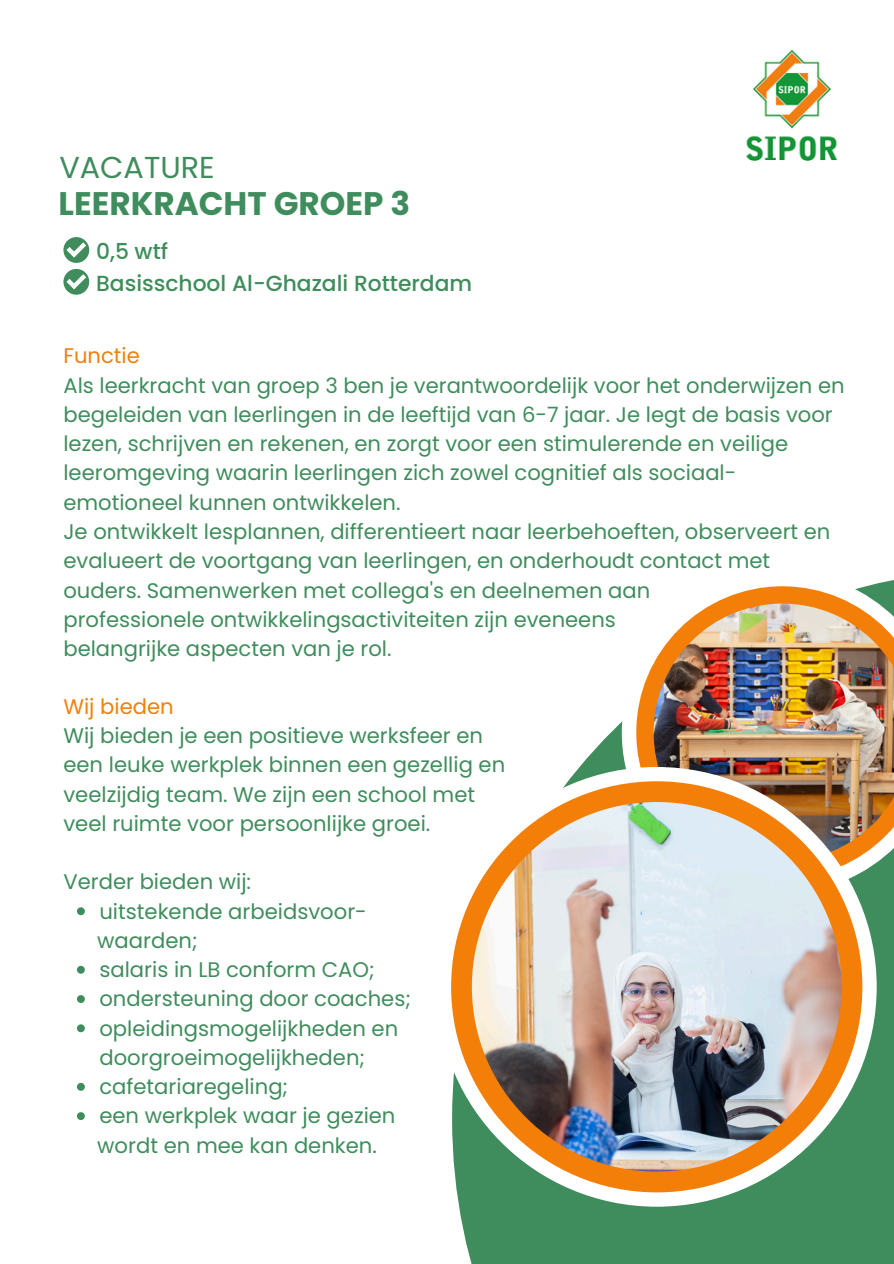
<style>
.page{position:relative;width:894px;height:1264px;background:#fff}
.page>*{position:absolute;margin:0;border:0;box-sizing:border-box;transform-origin:0 0}
.t1{font:700 32.55px "Poppins";color:#3f8d5c}
.t2{font:30.3px "Poppins";color:#3f8d5c}
.t3{font:500 21.9px "Poppins";color:#3f8d5c}
.t4{font:21.15px/29.2px "Poppins";color:#3f8d5c}
.t5{font:21.15px "Poppins";color:#f37f09}
</style>
<div class="page">
<svg style="left:452px;top:1073px;width:28px;height:190px;fill:#3f8d5c"></svg>
<svg style="left:480px;top:722px;width:413px;height:541px;fill:#3f8d5c"></svg>
<svg style="left:621px;top:580px;width:272px;height:313px"></svg>
<svg style="left:636px;top:586px;width:257px;height:292px"></svg>
<img style="left:653px;top:603px;width:240px;height:258px">
<div style="left:436px;top:767px;width:440px;height:439px;background:#fff;border-radius:50%"></div>
<div style="left:451px;top:781px;width:411px;height:411px;background:#f37f09;border-radius:50%"></div>
<img style="left:471px;top:802px;width:370px;height:369px;border-radius:50%">
<svg style="left:63px;top:237px;width:26px;height:26px"></svg>
<svg style="left:66px;top:242px;width:20px;height:15px"></svg>
<div style="left:63px;top:269px;width:26px;height:26px;background:#3f8d5c;border-radius:50%"></div>
<svg style="left:66px;top:274px;width:20px;height:15px"></svg>
<img style="left:746px;top:49px;width:92px;height:112px">
<svg style="left:77px;top:907px;width:8px;height:8px"></svg>
<svg style="left:77px;top:965px;width:8px;height:8px"></svg>
<svg style="left:77px;top:995px;width:8px;height:7px"></svg>
<svg style="left:77px;top:1024px;width:8px;height:8px"></svg>
<svg style="left:77px;top:1082px;width:8px;height:8px"></svg>
<svg style="left:77px;top:1112px;width:8px;height:7px"></svg>
<p class="t2" style="left:59px;top:146px;width:157px">VACATURE</p>
<p class="t1" style="left:59px;top:180px;width:353px">LEERKRACHT GROEP 3</p>
<h3 class="t3" style="left:96px;top:236px;width:73px">0,5 wtf</h3>
<h3 class="t3" style="left:96px;top:268px;width:377px">Basisschool Al-Ghazali Rotterdam</h3>
<p class="t5" style="left:63px;top:341px;width:78px">Functie</p>
<p class="t4" style="left:63px;top:370px;width:782px">Als leerkracht van groep 3 ben je verantwoordelijk voor het onderwijzen en begeleiden van leerlingen in de leeftijd van 6-7 jaar. Je legt de basis voor lezen, schrijven en rekenen, en zorgt voor een stimulerende en veilige leeromgeving waarin leerlingen zich zowel cognitief als sociaal&shy;emotioneel kunnen ontwikkelen.</p>
<p class="t4" style="left:63px;top:517px;width:768px">Je ontwikkelt lesplannen, differentieert naar leerbehoeften, observeert en evalueert de voortgang van leerlingen, en onderhoudt contact met ouders. Samenwerken met collega's en deelnemen aan</p>
<p class="t4" style="left:63px;top:604px;width:554px">professionele ontwikkelingsactiviteiten zijn eveneens</p>
<p class="t4" style="left:63px;top:634px;width:329px">belangrijke aspecten van je rol.</p>
<p class="t5" style="left:63px;top:691px;width:112px">Wij bieden</p>
<p class="t4" style="left:63px;top:721px;width:421px">Wij bieden je een positieve werksfeer en</p>
<p class="t4" style="left:63px;top:750px;width:443px">een leuke werkplek binnen een gezellig en veelzijdig team. We zijn een school met</p>
<p class="t4" style="left:63px;top:808px;width:368px">veel ruimte voor persoonlijke groei.</p>
<p class="t4" style="left:63px;top:867px;width:189px">Verder bieden wij:</p>
<p class="t4" style="left:99px;top:896px;width:269px">uitstekende arbeidsvoor-</p>
<p class="t4" style="left:97px;top:925px;width:102px">waarden;</p>
<p class="t4" style="left:99px;top:955px;width:276px">salaris in LB conform CAO;</p>
<p class="t4" style="left:99px;top:984px;width:313px">ondersteuning door coaches;</p>
<p class="t4" style="left:99px;top:1013px;width:300px">opleidingsmogelijkheden en doorgroeimogelijkheden;</p>
<p class="t4" style="left:99px;top:1072px;width:190px">cafetariaregeling;</p>
<p class="t4" style="left:99px;top:1101px;width:297px">een werkplek waar je gezien</p>
<p class="t4" style="left:97px;top:1130px;width:281px">wordt en mee kan denken.</p>
</div>
